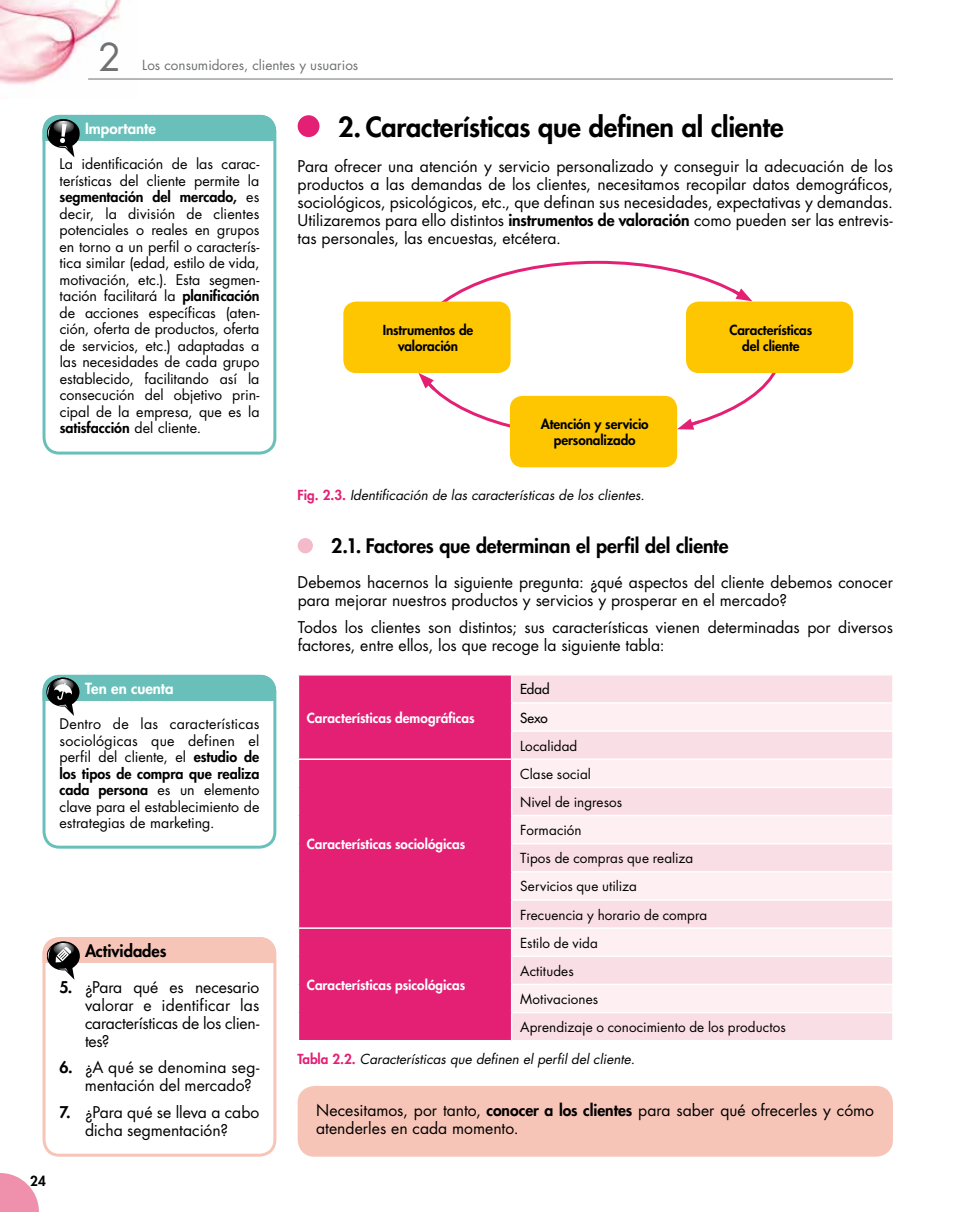
<style>
.page{position:relative;width:978px;height:1212px;background:#fff}
.page>*{position:absolute;margin:0;border:0;box-sizing:border-box;transform-origin:0 0}
.t1{font:37.5px "Futura Std";color:#707172}
.t2{font:800 27px "Futura Std";letter-spacing:-.01em;color:#000}
.t3{font:800 19.5px "Futura Std";letter-spacing:-.005em;color:#000}
.t4{font:800 16.5px "Futura Std";color:#000}
.t5{font:15.75px/18px "Futura Std";color:#000}
.t6{font:800 15px "Futura Std";color:#fff}
.t7{font:14.25px/16.5px "Futura Std";color:#000;text-align:justify}
.t8{font:13.5px/28.2px "Futura Std";letter-spacing:.005em;color:#000}
.t9{font:italic 13.5px "Futura Std";color:#000}
.t10{font:800 13.5px/16.2px "Futura Std";letter-spacing:-.005em;color:#000;text-align:center}
.t11{font:800 13.5px "Futura Std";color:#fff}
.t12{font:13.5px "Futura Std";color:#707172}
.t13{font:500 13.5px/28.2px "Futura Std";color:#000}
.s1{font-weight:800}
.s2{font-weight:800;font-style:normal;color:#e42075}
</style>
<div class="page">
<img style="left:0;top:0;width:138px;height:85px">
<hr style="left:88px;top:79px;width:805px;height:1px;background:#707172">
<svg style="left:0;top:1173px;width:39px;height:39px"></svg>
<div style="left:298px;top:115px;width:21px;height:22px;background:#e42075;border-radius:50%"></div>
<div style="left:298px;top:538px;width:15px;height:15px;background:#f5baca;border-radius:50%"></div>
<div style="left:299px;top:675px;width:212px;height:365px;background:#e42075"></div>
<div style="left:512px;top:675px;width:380px;height:365px;background:#fadee5"></div>
<svg style="left:512px;top:704px;width:380px;height:308px;fill:#fdeff2"></svg>
<hr style="left:511px;top:730px;width:383px;height:2px;background:#fff">
<hr style="left:298px;top:758px;width:214px;height:2px;background:#fff">
<hr style="left:298px;top:927px;width:214px;height:2px;background:#fff">
<svg style="left:298px;top:675px;width:1px;height:338px"></svg>
<svg style="left:511px;top:675px;width:1px;height:339px"></svg>
<hr style="left:512px;top:758px;width:382px;height:2px;background:#fff">
<hr style="left:511px;top:787px;width:383px;height:1px;background:#fff">
<hr style="left:511px;top:815px;width:383px;height:1px;background:#fff">
<hr style="left:511px;top:843px;width:383px;height:1px;background:#fff">
<hr style="left:511px;top:871px;width:383px;height:1px;background:#fff">
<hr style="left:511px;top:899px;width:383px;height:2px;background:#fff">
<hr style="left:512px;top:927px;width:382px;height:2px;background:#fff">
<hr style="left:511px;top:955px;width:383px;height:2px;background:#fff">
<hr style="left:511px;top:984px;width:383px;height:1px;background:#fff">
<hr style="left:511px;top:1012px;width:383px;height:1px;background:#fff">
<hr style="left:511px;top:702px;width:383px;height:2px;background:#fff">
<div style="left:298px;top:1086px;width:595px;height:71px;background:#f7c5b7;border-radius:17px"></div>
<div style="left:43px;top:937px;width:233px;height:25px;background:#f7c5b7"></div>
<svg style="left:47px;top:941px;width:33px;height:39px"></svg>
<div style="left:43px;top:937px;width:233px;height:220px;border:3px solid #f7c5b7;border-radius:16px"></div>
<div style="left:43px;top:115px;width:233px;height:25px;background:#69c0bb"></div>
<svg style="left:47px;top:119px;width:33px;height:38px"></svg>
<div style="left:43px;top:115px;width:233px;height:340px;border:3px solid #69c0bb;border-radius:16px"></div>
<div style="left:43px;top:675px;width:233px;height:25px;background:#69c0bb"></div>
<div style="left:43px;top:675px;width:233px;height:174px;border:3px solid #69c0bb;border-radius:16px"></div>
<svg style="left:418px;top:373px;width:21px;height:21px"></svg>
<svg style="left:707px;top:301px;width:65px;height:1px"></svg>
<svg style="left:728px;top:286px;width:24px;height:15px"></svg>
<svg style="left:677px;top:418px;width:26px;height:12px"></svg>
<svg style="left:46px;top:677px;width:33px;height:39px"></svg>
<div style="left:343px;top:302px;width:168px;height:71px;background:#fdc600;border-radius:13px"></div>
<div style="left:686px;top:302px;width:167px;height:71px;background:#fdc600;border-radius:13px"></div>
<div style="left:510px;top:396px;width:167px;height:71px;background:#fdc600;border-radius:13px"></div>
<h1 class="t1" style="left:98px;top:33px;width:25px">2</h1>
<p class="t12" style="left:142px;top:56px;width:218px">Los consumidores, clientes y usuarios</p>
<p class="t6" style="left:85px;top:119px;width:72px">Importante</p>
<p class="t7" style="left:60px;top:156px;width:202px">La identificación de las carac&shy;terísticas del cliente permite la <span class="s1">segmentación del mercado,</span> es decir, la división de clientes potenciales o reales en grupos en torno a un perfil o caracterís&shy;tica similar (edad, estilo de vida, motivación, etc.). Esta segmen&shy;tación facilitará la <span class="s1">planificación </span>de acciones específicas (aten&shy;ción, oferta de productos, oferta de servicios, etc.) adaptadas a las necesidades de cada grupo establecido, facilitando así la consecución del objetivo prin&shy;cipal de la empresa, que es la <span class="s1">satisfacción</span> del cliente.</p>
<p class="t6" style="left:85px;top:679px;width:90px">Ten en cuenta</p>
<p class="t7" style="left:60px;top:716px;width:201px">Dentro de las características sociológicas que definen el perfil del cliente, el <span class="s1">estudio de los tipos de compra que realiza cada persona</span> es un elemento clave para el establecimiento de estrategias de marketing.</p>
<p class="t4" style="left:85px;top:940px;width:83px">Actividades</p>
<p class="t5" style="left:85px;top:978px;width:176px;text-align:justify;text-indent:-25px"><span class="s1">5.</span> ¿Para qué es necesario valorar e identificar las características de los clien&shy;tes?</p>
<p class="t5" style="left:85px;top:1058px;width:176px;text-indent:-25px"><span class="s1">6.</span> ¿A qué se denomina seg&shy;mentación del mercado?</p>
<p class="t5" style="left:59px;top:1103px;width:201px;text-align:center"><span class="s1">7.</span> ¿Para qué se lleva a cabo dicha segmentación?</p>
<p class="t10" style="left:30px;top:1173px;width:17px">24</p>
<h2 class="t2" style="left:338px;top:110px;width:447px">2. Características que definen al cliente</h2>
<p class="t5" style="left:298px;top:157px;width:597px;text-align:justify">Para ofrecer una atención y servicio personalizado y conseguir la adecuación de los productos a las demandas de los clientes, necesitamos recopilar datos demográficos, sociológicos, psicológicos, etc., que definan sus necesidades, expectativas y demandas.<br>Utilizaremos para ello distintos <span class="s1">instrumentos de valoración</span> como pueden ser las entrevis&shy;tas personales, las encuestas, etcétera.</p>
<p class="t10" style="left:383px;top:321px;width:92px">Instrumentos de valoración</p>
<p class="t10" style="left:729px;top:321px;width:84px">Características del cliente</p>
<p class="t10" style="left:541px;top:416px;width:109px">Atención y servicio personalizado</p>
<p class="t9" style="left:298px;top:486px;width:348px"><span class="s2">Fig. 2.3.</span> Identificación de las características de los clientes.</p>
<p class="t3" style="left:331px;top:534px;width:399px">2.1. Factores que determinan el perfil del cliente</p>
<p class="t5" style="left:298px;top:574px;width:597px">Debemos hacernos la siguiente pregunta: ¿qué aspectos del cliente debemos conocer para mejorar nuestros productos y servicios y prosperar en el mercado?</p>
<p class="t5" style="left:298px;top:618px;width:597px">Todos los clientes son distintos; sus características vienen determinadas por diversos factores, entre ellos, los que recoge la siguiente tabla:</p>
<p class="t11" style="left:307px;top:709px;width:169px">Características demográficas</p>
<p class="t11" style="left:307px;top:836px;width:160px">Características sociológicas</p>
<p class="t11" style="left:307px;top:976px;width:160px">Características psicológicas</p>
<p class="t13" style="left:520px;top:675px;width:31px">Edad<br>Sexo</p>
<p class="t8" style="left:520px;top:732px;width:59px">Localidad</p>
<p class="t8" style="left:520px;top:760px;width:189px">Clase social<br>Nivel de ingresos<br>Formación<br>Tipos de compras que realiza<br>Servicios que utiliza<br>Frecuencia y horario de compra</p>
<p class="t8" style="left:520px;top:929px;width:267px">Estilo de vida<br>Actitudes<br>Motivaciones<br>Aprendizaje o conocimiento de los productos</p>
<p class="t9" style="left:298px;top:1050px;width:339px"><span class="s2">Tabla 2.2.</span> Características que definen el perfil del cliente.</p>
<p class="t5" style="left:316px;top:1101px;width:559px">Necesitamos, por tanto, <span class="s1">conocer a los clientes</span> para saber qué ofrecerles y cómo atenderles en cada momento.</p>
</div>
